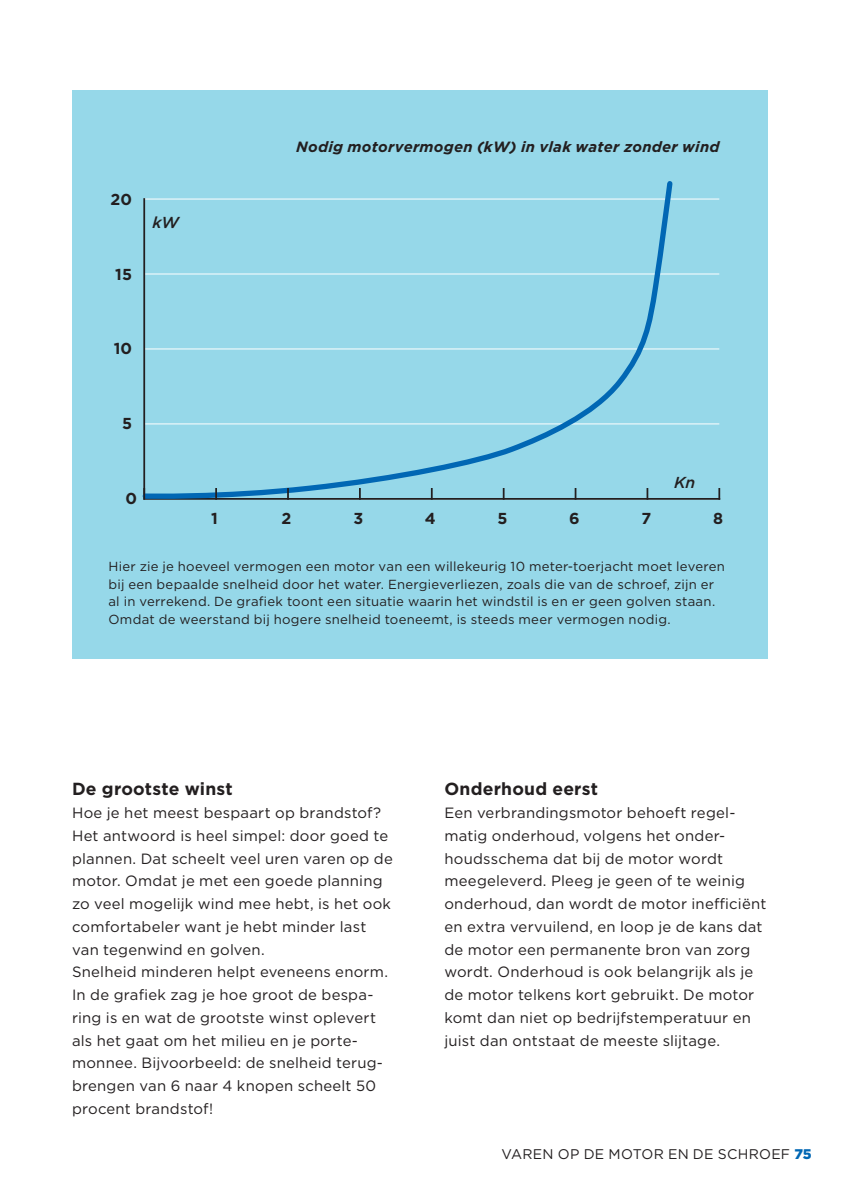
<style>
.page{position:relative;width:841px;height:1190px;background:#fff}
.page>*{position:absolute;margin:0;border:0;box-sizing:border-box;transform-origin:0 0}
.t1{font:700 17.5px "Gotham";letter-spacing:.01em;color:#231f20}
.t2{font:700 15.92px "Gotham";color:#231f20}
.t3{font:italic 500 15.92px "Gotham";color:#231f20}
.t4{font:14.88px/22.8px "Gotham";letter-spacing:.015em;color:#231f20}
.t5{font:italic 700 14.88px "Gotham";letter-spacing:.015em;color:#231f20}
.t6{font:14px "Gotham";color:#231f20}
.t7{font:900 14px "Gotham";color:#0167b4}
.t8{font:13.12px/17.5px "Gotham";letter-spacing:.02em;color:#231f20}
</style>
<div class="page">
<div style="left:72px;top:90px;width:694px;height:569px;background:#96d8e9"></div>
<svg style="left:142px;top:181px;width:533px;height:319px"></svg>
<svg style="left:143px;top:489px;width:2px;height:10px"></svg>
<svg style="left:215px;top:489px;width:2px;height:10px"></svg>
<svg style="left:287px;top:489px;width:2px;height:10px"></svg>
<svg style="left:502px;top:489px;width:2px;height:10px"></svg>
<svg style="left:574px;top:489px;width:2px;height:10px"></svg>
<svg style="left:646px;top:489px;width:2px;height:10px"></svg>
<svg style="left:718px;top:489px;width:2px;height:10px"></svg>
<p class="t2" style="left:110px;top:189px;width:23px">20</p>
<p class="t2" style="left:115px;top:263px;width:18px">15</p>
<p class="t3" style="left:152px;top:211px;width:28px">kW</p>
<p class="t2" style="left:114px;top:338px;width:20px">10</p>
<p class="t2" style="left:122px;top:413px;width:11px">5</p>
<p class="t2" style="left:125px;top:487px;width:13px">0</p>
<p class="t5" style="left:296px;top:137px;width:424px">Nodig motorvermogen (kW) in vlak water zonder wind</p>
<p class="t3" style="left:674px;top:472px;width:23px">Kn</p>
<p class="t2" style="left:211px;top:508px;width:8px">1</p>
<p class="t2" style="left:281px;top:508px;width:11px">2</p>
<p class="t2" style="left:353px;top:508px;width:11px">3</p>
<p class="t2" style="left:425px;top:508px;width:12px">4</p>
<p class="t2" style="left:497px;top:508px;width:11px">5</p>
<p class="t2" style="left:569px;top:508px;width:12px">6</p>
<p class="t2" style="left:641px;top:508px;width:11px">7</p>
<p class="t2" style="left:713px;top:508px;width:11px">8</p>
<p class="t8" style="left:108px;top:557px;width:618px">Hier zie je hoeveel vermogen een motor van een willekeurig 10 meter-toerjacht moet leveren bij een bepaalde snelheid door het water. Energieverliezen, zoals die van de schroef, zijn er al in verrekend. De grafiek toont een situatie waarin het windstil is en er geen golven staan.<br>Omdat de weerstand bij hogere snelheid toeneemt, is steeds meer vermogen nodig.</p>
<p class="t1" style="left:72px;top:777px;width:162px">De grootste winst</p>
<p class="t4" style="left:72px;top:801px;width:322px">Hoe je het meest bespaart op brandstof?<br>Het antwoord is heel simpel: door goed te plannen. Dat scheelt veel uren varen op de motor. Omdat je met een goede planning zo veel mogelijk wind mee hebt, is het ook comfortabeler want je hebt minder last van tegenwind en golven.<br>Snelheid minderen helpt eveneens enorm.<br>In de grafiek zag je hoe groot de bespa&shy;ring is en wat de grootste winst oplevert als het gaat om het milieu en je porte&shy;monnee. Bijvoorbeeld: de snelheid terug&shy;brengen van 6 naar 4 knopen scheelt 50 procent brandstof!</p>
<p class="t1" style="left:444px;top:777px;width:155px">Onderhoud eerst</p>
<p class="t4" style="left:444px;top:801px;width:323px">Een verbrandingsmotor behoeft regel&shy;matig onderhoud, volgens het onder&shy;houdsschema dat bij de motor wordt meegeleverd. Pleeg je geen of te weinig onderhoud, dan wordt de motor inefficiënt en extra vervuilend, en loop je de kans dat de motor een permanente bron van zorg wordt. Onderhoud is ook belangrijk als je de motor telkens kort gebruikt. De motor komt dan niet op bedrijfstemperatuur en juist dan ontstaat de meeste slijtage.</p>
<p class="t6" style="left:501px;top:1145px;width:14px">Varen</p>
<p class="t6" style="left:557px;top:1145px;width:63px">opdemotor</p>
<p class="t6" style="left:668px;top:1145px;width:61px">endeschroef</p>
<p class="t7" style="left:794px;top:1145px;width:19px">75</p>
</div>
